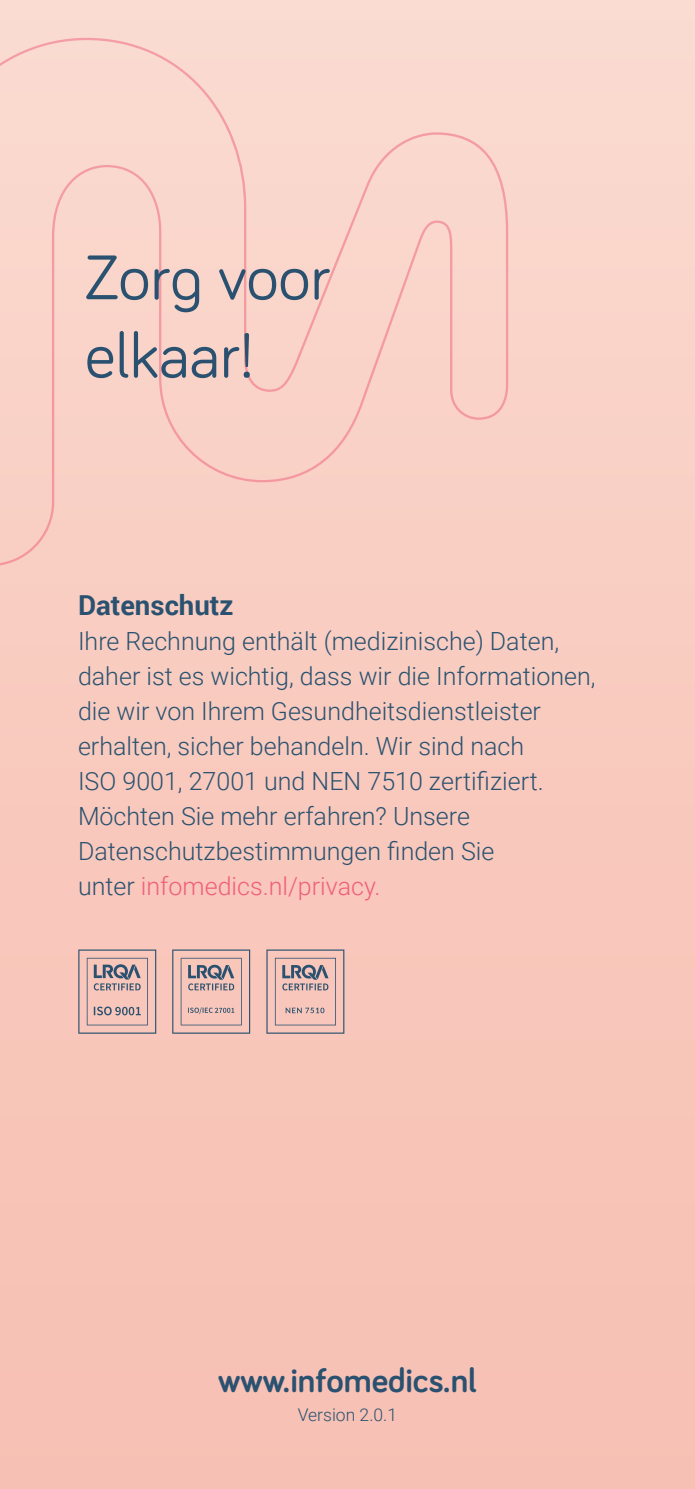
<style>
.page{position:relative;width:695px;height:1489px;background:#fff}
.page>*{position:absolute;margin:0;border:0;box-sizing:border-box;transform-origin:0 0}
.t1{font:65px/78px "Bariol";color:#2a5270}
.t2{font:700 35px "Bariol";color:#2a5270}
.t3{font:700 27.5px "Roboto";color:#2a5270}
.t4{font:300 25px/35px "Roboto";color:#2a5270}
.t5{font:300 17.5px "Roboto";color:#2a5270}
.s1{color:#ef6079}
</style>
<div class="page">
<div style="left:0;top:0;width:694px;height:1488px;background:linear-gradient(to bottom,#fadad0,#f7beb1)"></div>
<div style="left:0;top:38px;width:508px;height:528px;background:#fad5ca"></div>
<svg style="left:266px;top:949px;width:78px;height:84px;background:#d7b3ae"></svg>
<svg style="left:172px;top:949px;width:78px;height:84px;background:#d6b3ad"></svg>
<svg style="left:78px;top:949px;width:78px;height:84px;background:#d4b1ad"></svg>
<h1 class="t1" style="left:85px;top:235px;width:247px">Zorg voor elkaar!</h1>
<p class="t3" style="left:78px;top:586px;width:157px">Datenschutz</p>
<p class="t4" style="left:78px;top:623px;width:519px">Ihre Rechnung enthält (medizinische) Daten, daher ist es wichtig, dass wir die Informationen, die wir von Ihrem Gesundheitsdienstleister erhalten, sicher behandeln. Wir sind nach<br>ISO 9001, 27001 und NEN 7510 zertifiziert.<br>Möchten Sie mehr erfahren? Unsere Datenschutzbestimmungen finden Sie<br>unter <span class="s1">infomedics.nl/privacy.</span></p>
<h2 class="t2" style="left:218px;top:1355px;width:260px">www.infomedics.nl</h2>
<p class="t5" style="left:298px;top:1402px;width:101px">Version 2.0.1</p>
</div>
